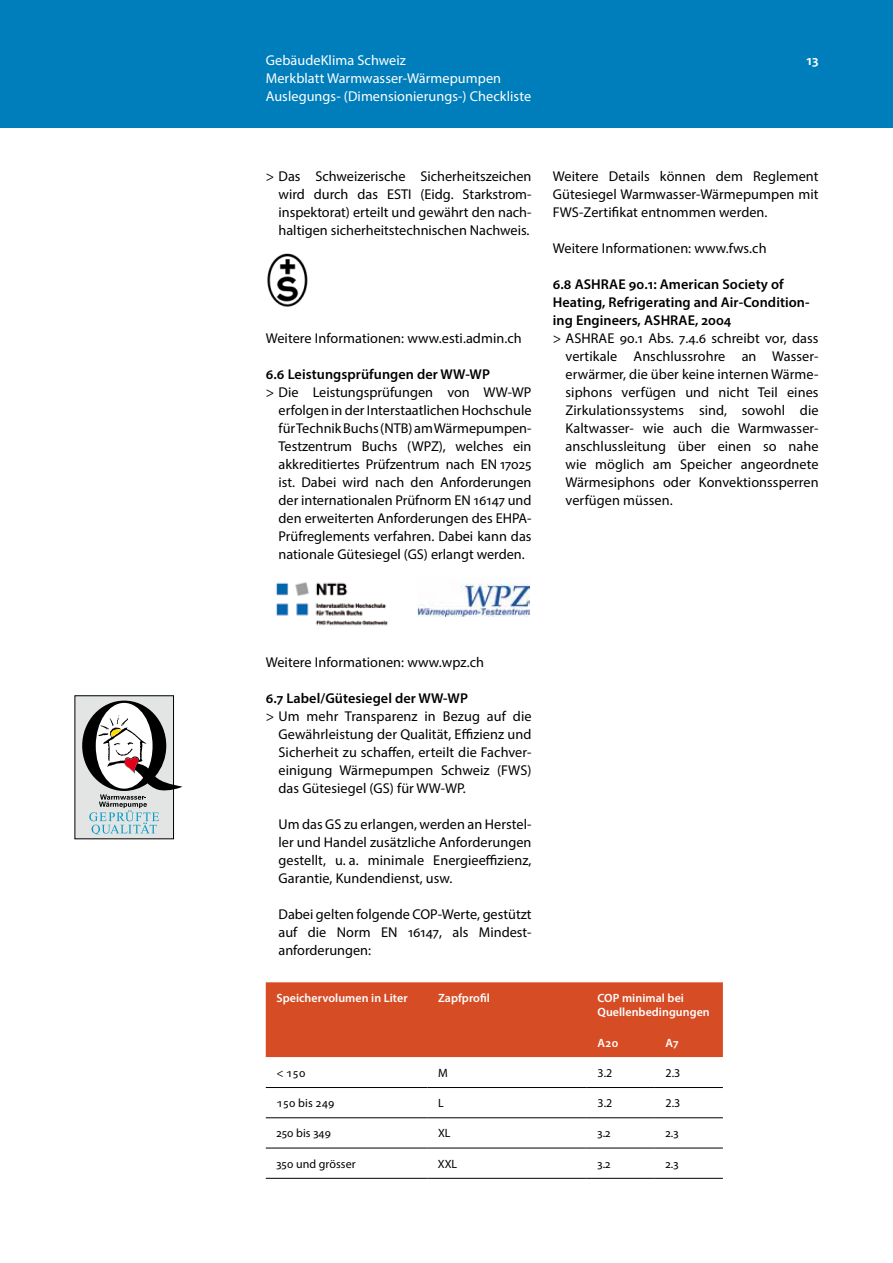
<style>
.page{position:relative;width:893px;height:1263px;background:#fff}
.page>*{position:absolute;margin:0;border:0;box-sizing:border-box;transform-origin:0 0}
.t1{font:14.25px/18px "Myriad Pro";letter-spacing:.005em;color:#000;text-align:justify}
.t2{font:600 14.25px/18px "Myriad Pro";letter-spacing:.005em;color:#000}
.t3{font:14.25px/18px "Myriad Pro";letter-spacing:.005em;color:#fff}
.t4{font:600 14.25px "Myriad Pro";color:#fff}
.t5{font:600 12px/14.4px "Myriad Pro";letter-spacing:.005em;color:#fff}
.t6{font:12px "Myriad Pro";letter-spacing:.005em;color:#000}
</style>
<div class="page">
<div style="left:0;top:0;width:893px;height:127px;background:#007ebb"></div>
<div style="left:75px;top:696px;width:99px;height:143px;background:#e3e4e4"></div>
<div style="left:74px;top:695px;width:100px;height:144px;border:1px solid #000"></div>
<svg style="left:82px;top:701px;width:100px;height:133px"></svg>
<div style="left:266px;top:982px;width:457px;height:75px;background:#d64c25"></div>
<svg style="left:266px;top:1057px;width:457px;height:121px"></svg>
<hr style="left:266px;top:1087px;width:161px;height:1px;background:#000">
<hr style="left:427px;top:1087px;width:160px;height:1px;background:#000">
<hr style="left:587px;top:1087px;width:68px;height:1px;background:#000">
<hr style="left:655px;top:1087px;width:68px;height:1px;background:#000">
<hr style="left:266px;top:1148px;width:161px;height:1px;background:#000">
<hr style="left:427px;top:1148px;width:160px;height:1px;background:#000">
<hr style="left:587px;top:1148px;width:68px;height:1px;background:#000">
<hr style="left:655px;top:1148px;width:68px;height:1px;background:#000">
<hr style="left:266px;top:1117px;width:161px;height:1px;background:#000">
<hr style="left:427px;top:1117px;width:160px;height:1px;background:#000">
<hr style="left:587px;top:1117px;width:68px;height:1px;background:#000">
<hr style="left:655px;top:1117px;width:68px;height:1px;background:#000">
<hr style="left:266px;top:1178px;width:161px;height:1px;background:#000">
<hr style="left:427px;top:1178px;width:160px;height:1px;background:#000">
<hr style="left:587px;top:1178px;width:68px;height:1px;background:#000">
<hr style="left:655px;top:1178px;width:68px;height:1px;background:#000">
<img style="left:267px;top:253px;width:41px;height:54px">
<img style="left:417px;top:577px;width:113px;height:39px">
<img style="left:276px;top:582px;width:112px;height:44px">
<p class="t3" style="left:266px;top:51px;width:267px">GebäudeKlima Schweiz<br>Merkblatt Warmwasser-Wärmepumpen<br>Auslegungs- (Dimensionierungs-) Checkliste</p>
<p class="t4" style="left:806px;top:51px;width:14px">13</p>
<p class="t1" style="left:279px;top:167px;width:254px;text-indent:-13px">&gt; Das Schweizerische Sicherheitszeichen wird durch das ESTI (Eidg. Starkstrom&shy;inspektorat) erteilt und gewährt den nach&shy;haltigen sicherheitstechnischen Nachweis.</p>
<p class="t1" style="left:266px;top:329px;width:258px">Weitere Informationen: www.esti.admin.ch</p>
<p class="t2" style="left:266px;top:365px;width:226px">6.6 Leistungsprüfungen der WW-WP</p>
<p class="t1" style="left:279px;top:383px;width:255px;text-indent:-13px">&gt; Die Leistungsprüfungen von WW-WP erfolgen in der Interstaatlichen Hochschule für Technik Buchs (NTB) am Wärmepumpen-Testzentrum Buchs (WPZ), welches ein akkreditiertes Prüfzentrum nach EN 17025 ist. Dabei wird nach den Anforderungen der internationalen Prüfnorm EN 16147 und den erweiterten Anforderungen des EHPA-Prüfreglements verfahren. Dabei kann das nationale Gütesiegel (GS) erlangt werden.</p>
<p class="t1" style="left:553px;top:167px;width:267px">Weitere Details können dem Reglement Gütesiegel Warmwasser-Wärmepumpen mit FWS-Zertifikat entnommen werden.</p>
<p class="t1" style="left:553px;top:239px;width:215px">Weitere Informationen: www.fws.ch</p>
<p class="t2" style="left:553px;top:275px;width:258px">6.8 ASHRAE 90.1: American Society of<br>Heating, Refrigerating and Air-Condition&shy;ing Engineers, ASHRAE, 2004</p>
<p class="t1" style="left:566px;top:329px;width:255px;text-indent:-13px">&gt; ASHRAE 90.1 Abs. 7.4.6 schreibt vor, dass vertikale Anschlussrohre an Wasser&shy;erwärmer, die über keine internen Wärme&shy;siphons verfügen und nicht Teil eines Zirkulationssystems sind, sowohl die Kaltwasser- wie auch die Warmwasser&shy;anschlussleitung über einen so nahe wie möglich am Speicher angeordnete Wärmesiphons oder Konvektionssperren verfügen müssen.</p>
<p class="t1" style="left:266px;top:653px;width:220px">Weitere Informationen: www.wpz.ch</p>
<p class="t2" style="left:266px;top:689px;width:204px">6.7 Label/Gütesiegel der WW-WP</p>
<p class="t1" style="left:279px;top:707px;width:255px;text-indent:-13px">&gt; Um mehr Transparenz in Bezug auf die Gewährleistung der Qualität, Effizienz und Sicherheit zu schaffen, erteilt die Fachver&shy;einigung Wärmepumpen Schweiz (FWS) das Gütesiegel (GS) für WW-WP.</p>
<p class="t1" style="left:279px;top:815px;width:255px">Um das GS zu erlangen, werden an Herstel&shy;ler und Handel zusätzliche Anforderungen gestellt, u. a. minimale Energieeffizienz, Garantie, Kundendienst, usw.</p>
<p class="t1" style="left:279px;top:905px;width:254px;text-align:left">Dabei gelten folgende COP-Werte, gestützt auf die Norm EN 16147, als Mindest-- anforderungen:</p>
<p class="t5" style="left:276px;top:990px;width:133px">Speichervolumen in Liter</p>
<p class="t5" style="left:438px;top:990px;width:53px">Zapfprofil</p>
<p class="t5" style="left:597px;top:990px;width:114px">COP minimal bei<br>Quellenbedingungen</p>
<p class="t5" style="left:597px;top:1035px;width:22px">A20</p>
<p class="t5" style="left:665px;top:1035px;width:15px">A7</p>
<p class="t6" style="left:276px;top:1065px;width:31px">&lt; 150</p>
<p class="t6" style="left:438px;top:1065px;width:11px">M</p>
<p class="t6" style="left:597px;top:1065px;width:16px">3.2</p>
<p class="t6" style="left:665px;top:1065px;width:16px">2.3</p>
<p class="t6" style="left:276px;top:1096px;width:60px">150 bis 249</p>
<p class="t6" style="left:438px;top:1096px;width:7px">L</p>
<p class="t6" style="left:597px;top:1096px;width:16px">3.2</p>
<p class="t6" style="left:665px;top:1096px;width:16px">2.3</p>
<p class="t6" style="left:276px;top:1126px;width:56px">250 bis 349</p>
<p class="t6" style="left:438px;top:1126px;width:14px">XL</p>
<p class="t6" style="left:597px;top:1126px;width:15px">3.2</p>
<p class="t6" style="left:665px;top:1126px;width:15px">2.3</p>
<p class="t6" style="left:276px;top:1156px;width:81px">350 und grösser</p>
<p class="t6" style="left:438px;top:1156px;width:21px">XXL</p>
<p class="t6" style="left:597px;top:1156px;width:15px">3.2</p>
<p class="t6" style="left:665px;top:1156px;width:15px">2.3</p>
</div>
